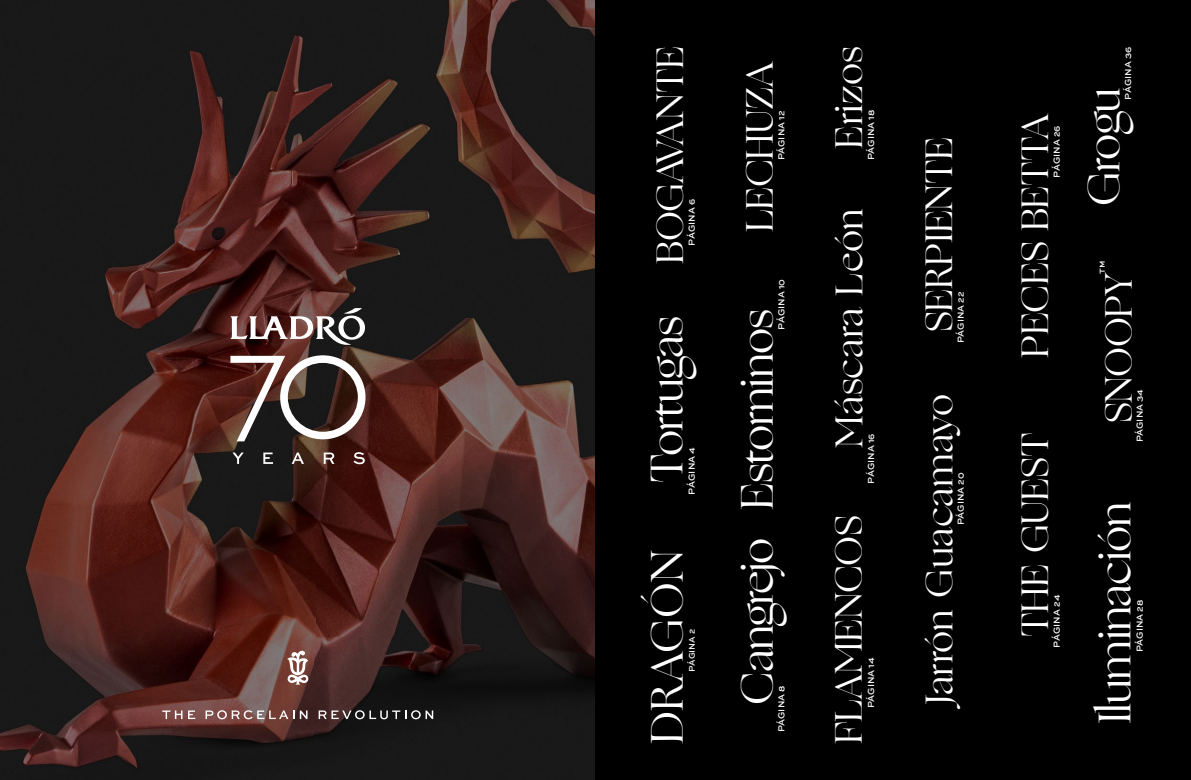
<style>
.page{position:relative;width:1191px;height:780px;background:#fff}
.page>*{position:absolute;margin:0;border:0;box-sizing:border-box;transform-origin:0 0}
.t1{font:45px "Ogg";letter-spacing:-.02em;color:#fff}
.t2{font:38px "Ogg";color:#fff}
.t3{font:37.8px "Ogg";letter-spacing:-.02em;color:#fff}
.t4{font:9.3px "Sweet Sans Medium SC";color:#fff}
.t5{font:9.2px "Sweet Sans Medium SC";color:#fff}
.t6{font:8.7px "Sweet Sans Medium SC";color:#fff}
.t7{font:8.6px "Sweet Sans Medium SC";color:#fff}
.s1{font-size:9.1px}
</style>
<div class="page">
<img style="left:0;top:0;width:595px;height:780px">
<div style="left:595px;top:0;width:596px;height:780px;background:#000"></div>
<svg style="left:162px;top:710px;width:20px;height:9px"></svg>
<svg style="left:188px;top:710px;width:7px;height:9px"></svg>
<svg style="left:205px;top:710px;width:89px;height:9px"></svg>
<svg style="left:300px;top:710px;width:7px;height:9px"></svg>
<svg style="left:319px;top:710px;width:114px;height:9px"></svg>
<svg style="left:232px;top:452px;width:12px;height:12px"></svg>
<svg style="left:263px;top:452px;width:10px;height:12px"></svg>
<svg style="left:292px;top:452px;width:12px;height:12px"></svg>
<svg style="left:324px;top:452px;width:10px;height:12px"></svg>
<svg style="left:353px;top:452px;width:12px;height:12px"></svg>
<svg style="left:230px;top:355px;width:135px;height:86px"></svg>
<svg style="left:230px;top:308px;width:135px;height:37px"></svg>
<svg style="left:287px;top:650px;width:21px;height:34px"></svg>
<h3 class="t3" style="left:644px;top:264px;width:219px;rotate:-90deg">BOGAVANTE</h3>
<p class="t5" style="left:686px;top:245px;width:48px;rotate:-90deg">PÁGINA 6</p>
<h1 class="t1" style="left:636px;top:483px;width:169px;rotate:-90deg">Tortugas</h1>
<p class="t4" style="left:686px;top:494px;width:49px;rotate:-90deg">PÁGINA 4</p>
<h1 class="t1" style="left:636px;top:744px;width:196px;rotate:-90deg">DRAGÓN</h1>
<p class="t7" style="left:687px;top:672px;width:44px;rotate:-90deg">PÁGINA 2</p>
<h3 class="t3" style="left:734px;top:232px;width:173px;rotate:-90deg">LECHUZA</h3>
<p class="t5" style="left:776px;top:160px;width:51px;rotate:-90deg">PÁGINA <span class="s1">12</span></p>
<p class="t5" style="left:776px;top:330px;width:52px;rotate:-90deg">PÁGINA 10</p>
<h1 class="t1" style="left:727px;top:510px;width:202px;rotate:-90deg">Estorninos</h1>
<h1 class="t1" style="left:727px;top:704px;width:169px;rotate:-90deg">Cangrejo</h1>
<p class="t5" style="left:776px;top:732px;width:48px;rotate:-90deg">PÁGINA 8</p>
<h2 class="t2" style="left:823px;top:149px;width:104px;rotate:-90deg">Erizos</h2>
<p class="t4" style="left:865px;top:160px;width:52px;rotate:-90deg">PÁGINA 18</p>
<h2 class="t2" style="left:823px;top:447px;width:240px;rotate:-90deg">Máscara León</h2>
<p class="t5" style="left:865px;top:483px;width:52px;rotate:-90deg">PÁGINA 16</p>
<h3 class="t3" style="left:823px;top:744px;width:231px;rotate:-90deg">FLAMENCOS</h3>
<p class="t4" style="left:865px;top:708px;width:53px;rotate:-90deg">PÁGINA 14</p>
<h3 class="t3" style="left:913px;top:332px;width:197px;rotate:-90deg">SERPIENTE</h3>
<p class="t5" style="left:955px;top:343px;width:53px;rotate:-90deg">PÁGINA <span class="s1">22</span></p>
<h2 class="t2" style="left:913px;top:705px;width:312px;rotate:-90deg">Jarrón Guacamayo</h2>
<p class="t5" style="left:955px;top:525px;width:54px;rotate:-90deg">PÁGINA 20</p>
<h3 class="t3" style="left:1009px;top:358px;width:247px;rotate:-90deg">PECES BETTA</h3>
<p class="t5" style="left:1051px;top:177px;width:54px;rotate:-90deg">PÁGINA 26</p>
<h3 class="t3" style="left:1009px;top:636px;width:205px;rotate:-90deg">THE GUEST</h3>
<p class="t5" style="left:1051px;top:647px;width:54px;rotate:-90deg">PÁGINA 24</p>
<p class="t5" style="left:1122px;top:100px;width:54px;rotate:-90deg">PÁGINA 36</p>
<h1 class="t1" style="left:1073px;top:205px;width:119px;rotate:-90deg">Grogu</h1>
<p class="t6" style="left:1097px;top:273px;width:15px;rotate:-90deg">tm</p>
<h3 class="t3" style="left:1093px;top:423px;width:153px;rotate:-90deg">SNOOPY</h3>
<p class="t5" style="left:1134px;top:442px;width:55px;rotate:-90deg">PÁGINA 34</p>
<h1 class="t1" style="left:1084px;top:724px;width:225px;rotate:-90deg">Iluminación</h1>
<p class="t4" style="left:1134px;top:652px;width:54px;rotate:-90deg">PÁGINA 28</p>
</div>
